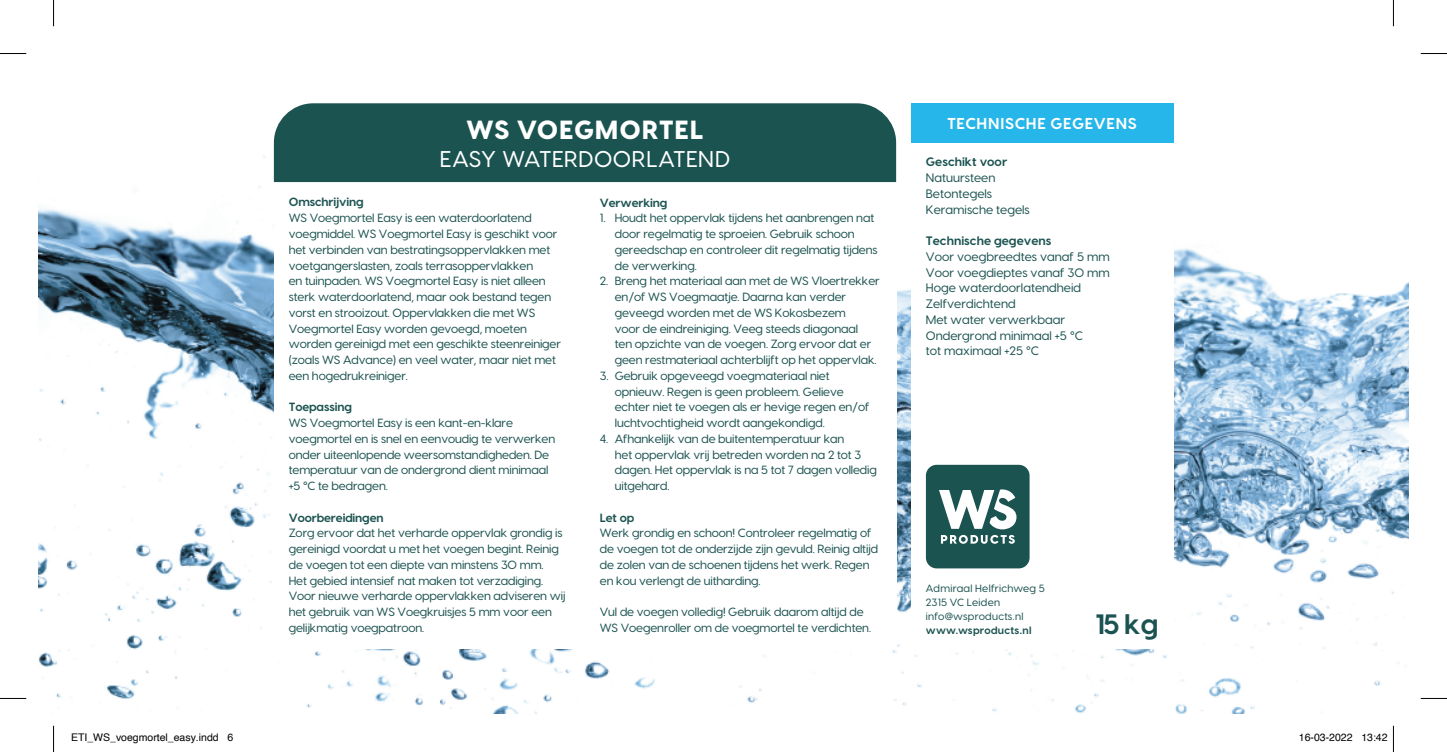
<style>
.page{position:relative;width:1447px;height:752px;background:#fff}
.page>*{position:absolute;margin:0;border:0;box-sizing:border-box;transform-origin:0 0}
.t1{font:700 28px "Visby";color:#1b5351}
.t2{font:800 26.25px "Visby";letter-spacing:.02em;color:#fff}
.t3{font:500 22.75px "Visby";letter-spacing:.015em;color:#fff}
.t4{font:700 15.75px "Visby";letter-spacing:.04em;color:#fff}
.t5{font:500 12.25px/15.8px "Visby";color:#1b5351}
.t6{font:700 12.25px "Visby";color:#1b5351}
.t7{font:500 11.9px/15.8px "Visby";letter-spacing:-.01em;color:#1b5351}
.t8{font:700 11.9px "Visby";letter-spacing:-.01em;color:#1b5351}
.t9{font:500 10.5px/14px "Visby";letter-spacing:.025em;color:#1b5351}
.t10{font:10.5px "Helvetica";color:#000}
.t11{font:700 10.5px "Visby";letter-spacing:.02em;color:#1b5351}
</style>
<div class="page">
<img style="left:39px;top:103px;width:1369px;height:610px">
<div style="left:274px;top:103px;width:622px;height:546px;background:#fff"></div>
<div style="left:274px;top:103px;width:622px;height:79px;background:#1b5351"></div>
<div style="left:911px;top:103px;width:262px;height:546px;background:#fff"></div>
<div style="left:911px;top:103px;width:262px;height:40px;background:#26b6ea"></div>
<div style="left:926px;top:465px;width:103px;height:103px;background:#1b5351;border-radius:11px"></div>
<svg style="left:939px;top:489px;width:77px;height:40px"></svg>
<svg style="left:941px;top:535px;width:73px;height:9px"></svg>
<svg style="left:0;top:53px;width:26px;height:1px"></svg>
<svg style="left:1420px;top:53px;width:26px;height:1px"></svg>
<svg style="left:0;top:698px;width:26px;height:1px"></svg>
<svg style="left:1420px;top:698px;width:26px;height:1px"></svg>
<svg style="left:53px;top:0;width:1px;height:26px"></svg>
<svg style="left:53px;top:726px;width:1px;height:26px"></svg>
<svg style="left:1393px;top:0;width:1px;height:26px"></svg>
<svg style="left:1393px;top:726px;width:1px;height:26px"></svg>
<h2 class="t2" style="left:466px;top:106px;width:239px">WS VOEGMORTEL</h2>
<h3 class="t3" style="left:440px;top:141px;width:292px">EASY WATERDOORLATEND</h3>
<p class="t8" style="left:289px;top:192px;width:77px">Omschrijving</p>
<p class="t7" style="left:289px;top:209px;width:274px">WS Voegmortel Easy is een waterdoorlatend voegmiddel. WS Voegmortel Easy is geschikt voor het verbinden van bestratingsoppervlakken met voetgangerslasten, zoals terrasoppervlakken<br>en tuinpaden. WS Voegmortel Easy is niet alleen sterk waterdoorlatend, maar ook bestand tegen vorst en strooizout. Oppervlakken die met WS Voegmortel Easy worden gevoegd, moeten worden gereinigd met een geschikte steenreiniger (zoals WS Advance) en veel water, maar niet met een hogedrukreiniger.</p>
<p class="t8" style="left:289px;top:397px;width:65px">Toepassing</p>
<p class="t7" style="left:289px;top:414px;width:268px">WS Voegmortel Easy is een kant-en-klare voegmortel en is snel en eenvoudig te verwerken onder uiteenlopende weersomstandigheden. De temperatuur van de ondergrond dient minimaal +5 °C te bedragen.</p>
<p class="t8" style="left:289px;top:507px;width:96px">Voorbereidingen</p>
<p class="t7" style="left:289px;top:524px;width:279px">Zorg ervoor dat het verharde oppervlak grondig is gereinigd voordat u met het voegen begint. Reinig de voegen tot een diepte van minstens 30 mm.<br>Het gebied intensief nat maken tot verzadiging.<br>Voor nieuwe verharde oppervlakken adviseren wij het gebruik van WS Voegkruisjes 5 mm voor een gelijkmatig voegpatroon.</p>
<p class="t8" style="left:600px;top:192px;width:69px">Verwerking</p>
<p class="t7" style="left:615px;top:209px;width:264px;text-indent:-15px">1. Houdt het oppervlak tijdens het aanbrengen nat door regelmatig te sproeien. Gebruik schoon gereedschap en controleer dit regelmatig tijdens de verwerking.</p>
<p class="t7" style="left:615px;top:272px;width:266px;text-indent:-15px">2. Breng het materiaal aan met de WS Vloertrekker en/of WS Voegmaatje. Daarna kan verder geveegd worden met de WS Kokosbezem<br>voor de eindreiniging. Veeg steeds diagonaal<br>ten opzichte van de voegen. Zorg ervoor dat er geen restmateriaal achterblijft op het oppervlak.</p>
<p class="t7" style="left:615px;top:367px;width:256px;text-indent:-15px">3. Gebruik opgeveegd voegmateriaal niet opnieuw. Regen is geen probleem. Gelieve echter niet te voegen als er hevige regen en/of luchtvochtigheid wordt aangekondigd.</p>
<p class="t7" style="left:615px;top:430px;width:263px;text-indent:-15px">4. Afhankelijk van de buitentemperatuur kan<br>het oppervlak vrij betreden worden na 2 tot 3 dagen. Het oppervlak is na 5 tot 7 dagen volledig uitgehard.</p>
<p class="t8" style="left:600px;top:507px;width:36px">Let op</p>
<p class="t7" style="left:600px;top:524px;width:280px">Werk grondig en schoon! Controleer regelmatig of de voegen tot de onderzijde zijn gevuld. Reinig altijd de zolen van de schoenen tijdens het werk. Regen en kou verlengt de uitharding.</p>
<p class="t7" style="left:600px;top:603px;width:272px">Vul de voegen volledig! Gebruik daarom altijd de<br>WS Voegenroller om de voegmortel te verdichten.</p>
<h3 class="t4" style="left:947px;top:110px;width:191px">TECHNISCHE GEGEVENS</h3>
<p class="t6" style="left:926px;top:151px;width:83px">Geschikt voor</p>
<p class="t5" style="left:926px;top:169px;width:105px">Natuursteen<br>Betontegels<br>Keramische tegels</p>
<p class="t6" style="left:926px;top:230px;width:127px">Technische gegevens</p>
<p class="t5" style="left:926px;top:247px;width:185px">Voor voegbreedtes vanaf 5 mm<br>Voor voegdieptes vanaf 30 mm<br>Hoge waterdoorlatendheid<br>Zelfverdichtend<br>Met water verwerkbaar<br>Ondergrond minimaal +5 °C<br>tot maximaal +25 °C</p>
<p class="t9" style="left:926px;top:580px;width:120px">Admiraal Helfrichweg 5<br>2315 VC Leiden info@wsproducts.nl</p>
<p class="t11" style="left:926px;top:621px;width:107px">www.wsproducts.nl</p>
<h1 class="t1" style="left:1095px;top:599px;width:65px">15 kg</h1>
<p class="t10" style="left:71px;top:730px;width:164px">ETI_WS_voegmortel_easy.indd 6</p>
<p class="t10" style="left:1298px;top:730px;width:90px">16-03-2022 13:42</p>
</div>
